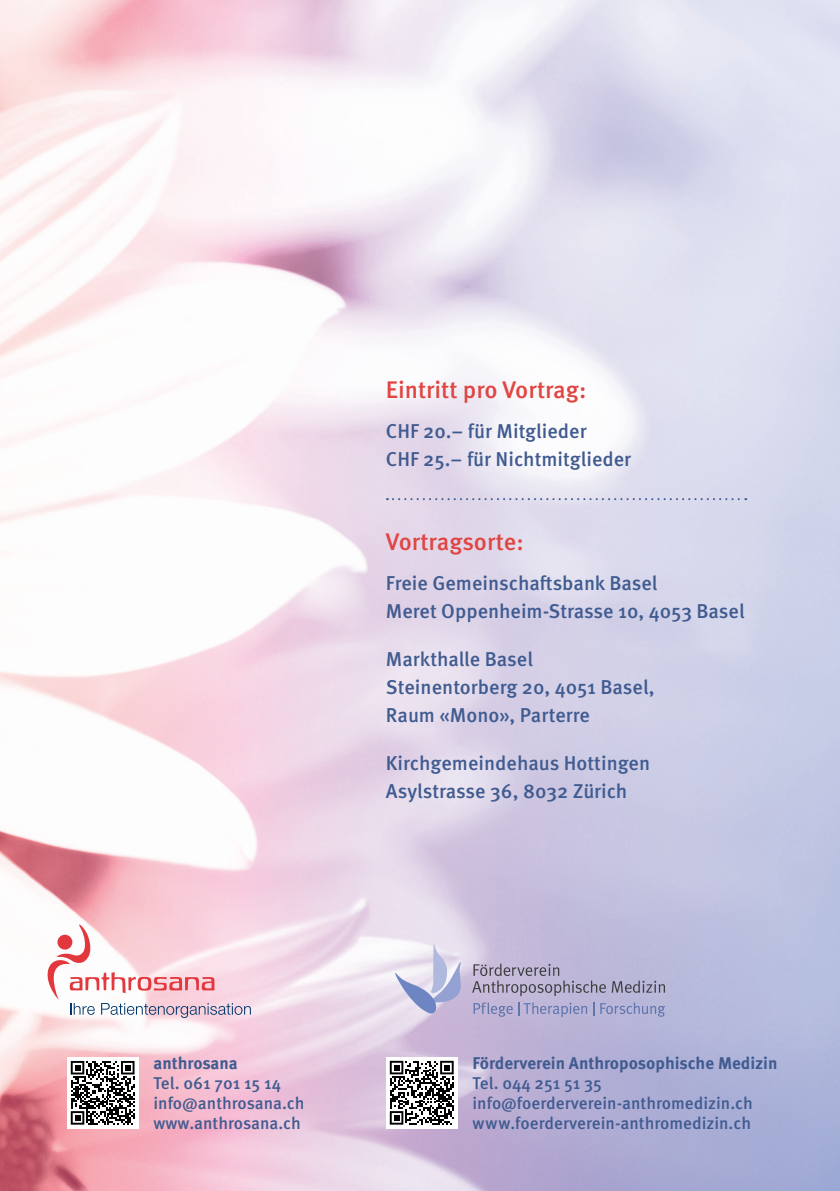
<style>
.page{position:relative;width:840px;height:1191px;background:#fff}
.page>*{position:absolute;margin:0;border:0;box-sizing:border-box;transform-origin:0 0}
.t1{font:500 24px "Meta Pro";color:#e04542}
.t2{font:500 20px/28px "Meta Pro";color:#405b90}
.t3{font:500 17px/20px "Meta Pro";color:#405b90}
.t4{font:700 17px "Meta Pro";color:#405b90}
</style>
<div class="page">
<img style="left:0;top:0;width:839px;height:1191px">
<div style="left:67px;top:1057px;width:71px;height:71px;background:#fff"></div>
<svg style="left:71px;top:1061px;width:63px;height:63px"></svg>
<div style="left:386px;top:1057px;width:71px;height:71px;background:#fff"></div>
<svg style="left:389px;top:1060px;width:64px;height:64px"></svg>
<svg style="left:387px;top:498px;width:359px;height:2px"></svg>
<svg style="left:48px;top:924px;width:203px;height:94px"></svg>
<svg style="left:395px;top:944px;width:67px;height:71px"></svg>
<svg style="left:473px;top:1002px;width:39px;height:14px"></svg>
<svg style="left:600px;top:1002px;width:65px;height:14px"></svg>
<svg style="left:518px;top:1002px;width:75px;height:15px"></svg>
<svg style="left:472px;top:963px;width:133px;height:33px;background:#aba4c0"></svg>
<svg style="left:611px;top:980px;width:53px;height:12px"></svg>
<p class="t1" style="left:386px;top:371px;width:202px">Eintritt pro Vortrag:</p>
<p class="t2" style="left:386px;top:416px;width:247px">CHF 20.– für Mitglieder<br>CHF 25.– für Nichtmitglieder</p>
<p class="t1" style="left:386px;top:523px;width:139px">Vortragsorte:</p>
<p class="t2" style="left:386px;top:568px;width:360px">Freie Gemeinschaftsbank Basel<br>Meret Oppenheim-Strasse 10, 4053 Basel</p>
<p class="t2" style="left:386px;top:644px;width:270px">Markthalle Basel<br>Steinentorberg 20, 4051 Basel,<br>Raum «Mono», Parterre</p>
<p class="t2" style="left:386px;top:748px;width:265px">Kirchgemeindehaus Hottingen<br>Asylstrasse 36, 8032 Zürich</p>
<p class="t4" style="left:153px;top:1049px;width:86px">anthrosana</p>
<p class="t3" style="left:153px;top:1071px;width:152px">Tel. 061 701 15 14 info@anthrosana.ch www.anthrosana.ch</p>
<p class="t4" style="left:472px;top:1049px;width:306px">Förderverein Anthroposophische Medizin</p>
<p class="t3" style="left:472px;top:1071px;width:282px">Tel. 044 251 51 35 info@foerderverein-anthromedizin.ch www.foerderverein-anthromedizin.ch</p>
</div>
